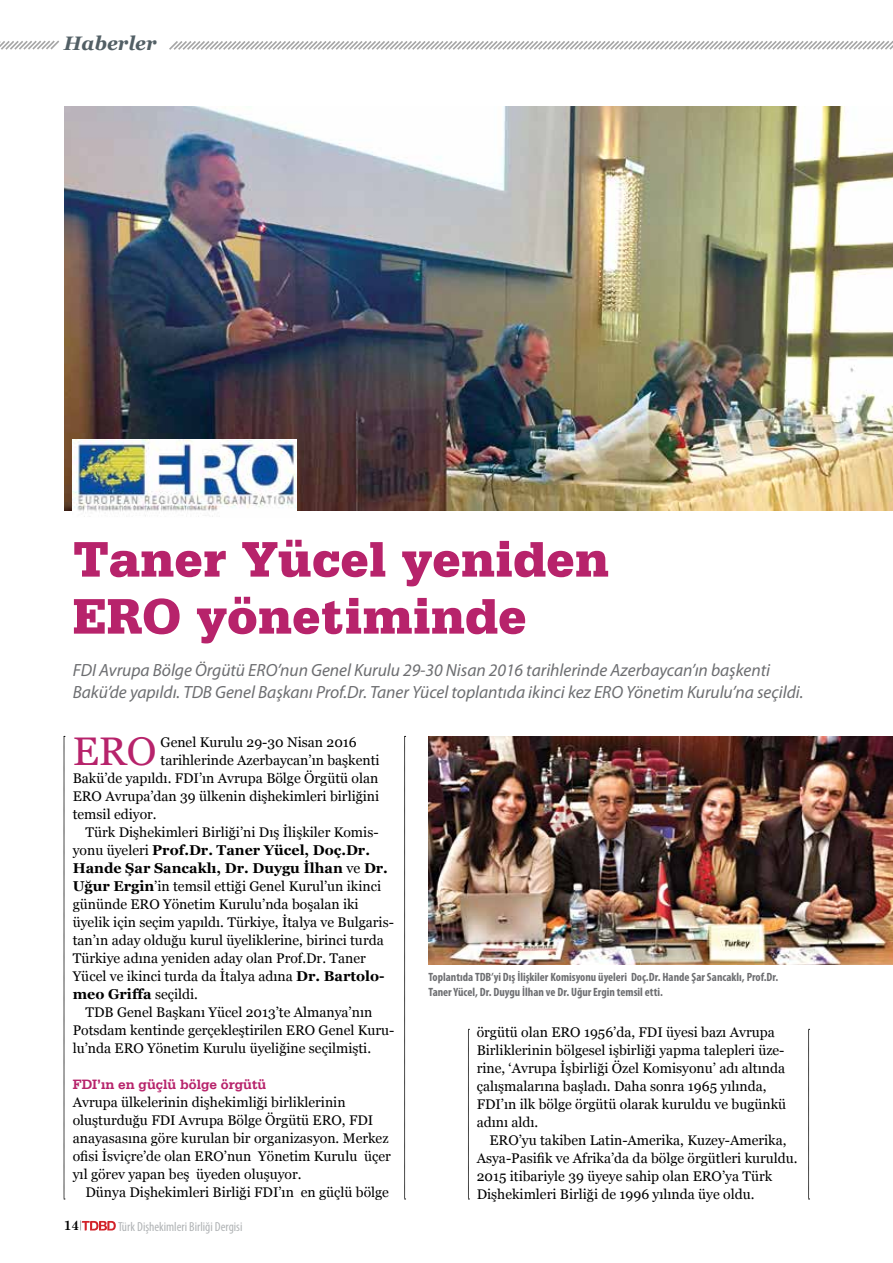
<style>
.page{position:relative;width:893px;height:1263px;background:#fff}
.page>*{position:absolute;margin:0;border:0;box-sizing:border-box;transform-origin:0 0}
.t1{font:900 52.5px/57px "Serifa BT";color:#b7236b}
.t2{font:39.9px "Georgia";color:#b7236b}
.t3{font:italic 700 19.5px "Georgia";color:#525f65}
.t4{font:italic 17.7px/22.5px "Myriad Pro";letter-spacing:-.005em;color:#6d6e71}
.t5{font:700 14.25px/18px "Georgia";color:#000}
.t6{font:700 14.25px "Serifa BT";color:#b7236b}
.t7{font:13.95px/18px "Georgia";color:#000}
.t8{font:700 13.5px "Century Schoolbook";color:#000}
.t9{font:condensed 13.05px "Myriad Pro";color:#b1b4b6}
.t10{font:700 condensed 12px/14.4px "Myriad Pro";color:#6d6e71}
.s1{font-weight:400;font-size:13.95px}
.s2{font-weight:400}
.s3{font-weight:700;font-size:14.25px}
</style>
<div class="page">
<svg style="left:0;top:40px;width:59px;height:10px"></svg>
<svg style="left:169px;top:41px;width:724px;height:9px"></svg>
<svg style="left:80px;top:1220px;width:36px;height:10px"></svg>
<img style="left:64px;top:106px;width:829px;height:404px">
<svg style="left:64px;top:736px;width:1px;height:464px"></svg>
<svg style="left:808px;top:1029px;width:2px;height:171px"></svg>
<svg style="left:468px;top:1029px;width:1px;height:171px"></svg>
<svg style="left:404px;top:736px;width:2px;height:464px"></svg>
<img style="left:428px;top:736px;width:465px;height:228px">
<img style="left:73px;top:439px;width:224px;height:78px">
<p class="t3" style="left:64px;top:32px;width:94px">Haberler</p>
<p class="t1" style="left:73px;top:529px;width:538px">Taner Yücel yeniden<br>ERO yönetiminde</p>
<p class="t4" style="left:73px;top:658px;width:732px">FDI Avrupa Bölge Örgütü ERO’nun Genel Kurulu 29-30 Nisan 2016 tarihlerinde Azerbaycan’ın başkenti<br>Bakü’de yapıldı. TDB Genel Başkanı Prof.Dr. Taner Yücel toplantıda ikinci kez ERO Yönetim Kurulu’na seçildi.</p>
<p class="t2" style="left:73px;top:728px;width:85px">ERO</p>
<p class="t7" style="left:161px;top:733px;width:198px">Genel Kurulu 29-30 Nisan 2016</p>
<p class="t7" style="left:161px;top:751px;width:221px">tarihlerinde Azerbaycan’ın başkenti</p>
<p class="t7" style="left:73px;top:769px;width:307px">Bakü’de yapıldı. FDI’ın Avrupa Bölge Örgütü olan</p>
<p class="t7" style="left:73px;top:787px;width:308px">ERO Avrupa’dan 39 ülkenin dişhekimleri birliğini</p>
<p class="t7" style="left:73px;top:805px;width:86px">temsil ediyor.</p>
<p class="t7" style="left:85px;top:823px;width:295px">Türk Dişhekimleri Birliği’ni Dış İlişkiler Komis-</p>
<p class="t5" style="left:73px;top:841px;width:317px"><span class="s1">yonu üyeleri</span> Prof.Dr. Taner Yücel, Doç.Dr.<br>Hande Şar Sancaklı, Dr. Duygu İlhan <span class="s2">ve</span> Dr.</p>
<p class="t7" style="left:73px;top:877px;width:323px"><span class="s3">Uğur Ergin</span>’in temsil ettiği Genel Kurul’un ikinci gününde ERO Yönetim Kurulu’nda boşalan iki üyelik için seçim yapıldı. Türkiye, İtalya ve Bulgaris&shy;tan’ın aday olduğu kurul üyeliklerine, birinci turda Türkiye adına yeniden aday olan Prof.Dr. Taner Yücel ve ikinci turda da İtalya adına <span class="s3">Dr. Bartolo-</span></p>
<p class="t5" style="left:73px;top:985px;width:127px">meo Griffa <span class="s1">seçildi.</span></p>
<p class="t7" style="left:73px;top:1003px;width:323px;text-indent:13px">TDB Genel Başkanı Yücel 2013’te Almanya’nın<br>Potsdam kentinde gerçekleştirilen ERO Genel Kuru&shy;lu’nda ERO Yönetim Kurulu üyeliğine seçilmişti.</p>
<p class="t6" style="left:73px;top:1075px;width:195px">FDI’ın en güçlü bölge örgütü</p>
<p class="t7" style="left:73px;top:1093px;width:274px">Avrupa ülkelerinin dişhekimliği birliklerinin</p>
<p class="t7" style="left:73px;top:1111px;width:302px">oluşturduğu FDI Avrupa Bölge Örgütü ERO, FDI</p>
<p class="t7" style="left:73px;top:1129px;width:317px">anayasasına göre kurulan bir organizasyon. Merkez</p>
<p class="t7" style="left:73px;top:1147px;width:320px">ofisi İsviçre’de olan ERO’nun Yönetim Kurulu üçer</p>
<p class="t7" style="left:73px;top:1165px;width:230px">yıl görev yapan beş üyeden oluşuyor.</p>
<p class="t7" style="left:85px;top:1183px;width:305px">Dünya Dişhekimleri Birliği FDI’ın en güçlü bölge</p>
<p class="t8" style="left:64px;top:1215px;width:17px">14</p>
<p class="t9" style="left:118px;top:1218px;width:126px">Türk Dişhekimleri Birliği Dergisi</p>
<p class="t10" style="left:428px;top:970px;width:351px">Toplantıda TDB’yi Dış İlişkiler Komisyonu üyeleri Doç.Dr. Hande Şar Sancaklı, Prof.Dr.<br>Taner Yücel, Dr. Duygu İlhan ve Dr. Uğur Ergin temsil etti.</p>
<p class="t7" style="left:477px;top:1023px;width:300px">örgütü olan ERO 1956’da, FDI üyesi bazı Avrupa</p>
<p class="t7" style="left:477px;top:1041px;width:309px">Birliklerinin bölgesel işbirliği yapma talepleri üze-</p>
<p class="t7" style="left:477px;top:1059px;width:310px">rine, ‘Avrupa İşbirliği Özel Komisyonu’ adı altında</p>
<p class="t7" style="left:477px;top:1077px;width:291px">çalışmalarına başladı. Daha sonra 1965 yılında,</p>
<p class="t7" style="left:477px;top:1095px;width:311px">FDI’ın ilk bölge örgütü olarak kuruldu ve bugünkü</p>
<p class="t7" style="left:477px;top:1113px;width:63px">adını aldı.</p>
<p class="t7" style="left:489px;top:1131px;width:299px">ERO’yu takiben Latin-Amerika, Kuzey-Amerika,</p>
<p class="t7" style="left:477px;top:1149px;width:322px">Asya-Pasifik ve Afrika’da da bölge örgütleri kuruldu.</p>
<p class="t7" style="left:477px;top:1167px;width:297px">2015 itibariyle 39 üyeye sahip olan ERO’ya Türk</p>
<p class="t7" style="left:477px;top:1185px;width:279px">Dişhekimleri Birliği de 1996 yılında üye oldu.</p>
</div>
